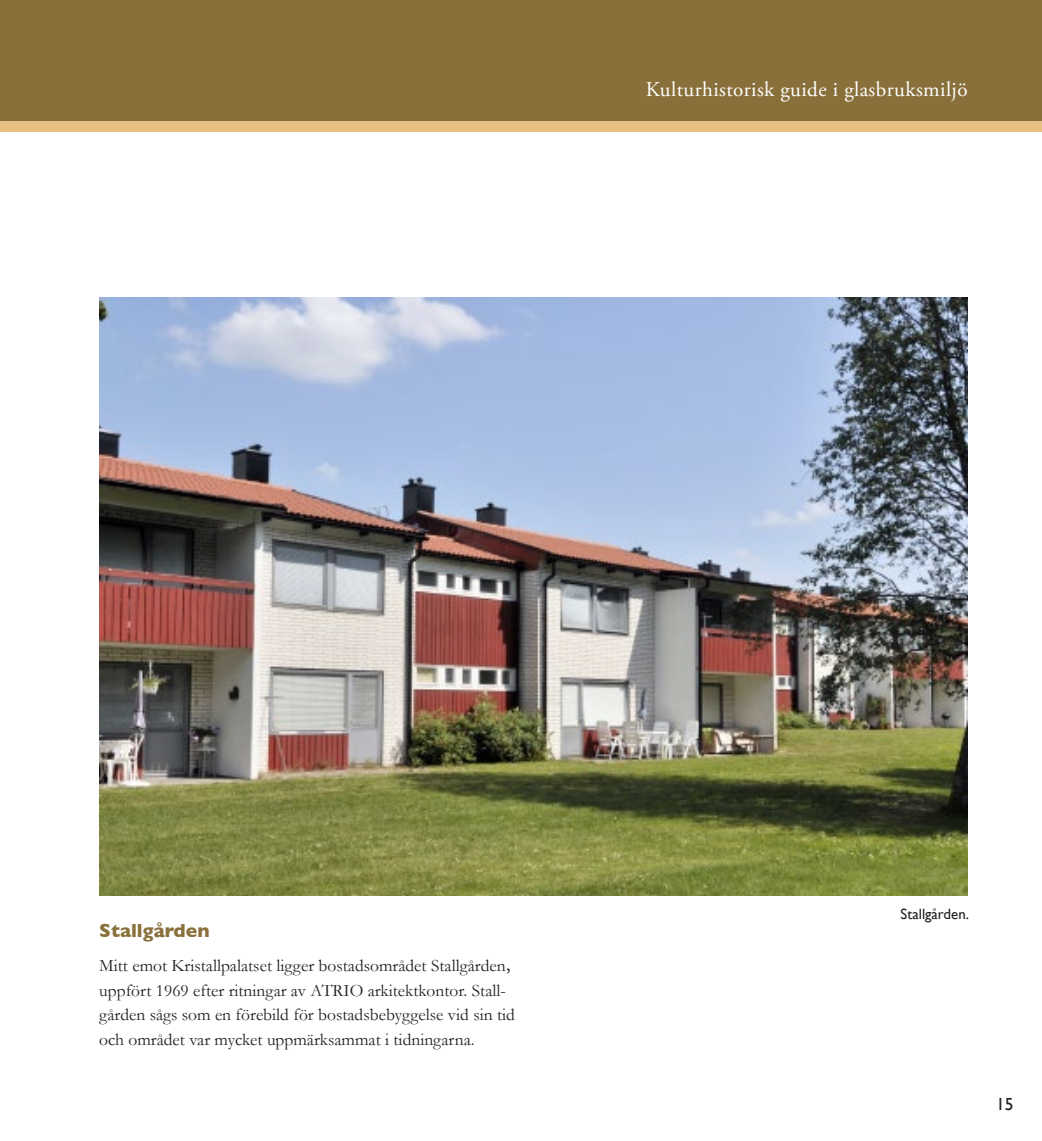
<style>
.page{position:relative;width:1042px;height:1141px;background:#fff}
.page>*{position:absolute;margin:0;border:0;box-sizing:border-box;transform-origin:0 0}
.t1{font:21px "Adobe Garamond Pro";letter-spacing:.02em;color:#fff}
.t2{font:700 19.25px "Gill Sans";color:#89703b}
.t3{font:17.5px/24.5px "Garamond";color:#231f20}
.t4{font:17.5px "Gill Sans";color:#231f20}
.t5{font:14.88px "Gill Sans";color:#231f20}
.s1{font-family:"Adobe Garamond Pro";font-size:21px}
</style>
<div class="page">
<img style="left:99px;top:298px;width:868px;height:597px">
<div style="left:0;top:121px;width:1042px;height:11px;background:#e6c081"></div>
<div style="left:0;top:0;width:1042px;height:121px;background:#89703b"></div>
<p class="t1" style="left:646px;top:77px;width:323px">Kulturhistorisk guide i glasbruksmiljö</p>
<p class="t2" style="left:99px;top:915px;width:112px">Stallgården</p>
<p class="t3" style="left:99px;top:953px;width:417px">Mitt emot Kristallpalatset ligger bostadsområdet Stallgården<span class="s1">, </span>uppfört 1969 efter ritningar av ATRIO arkitektkontor. Stall&shy;gården sågs som en förebild för bostadsbebyggelse vid sin tid och området var mycket uppmärksammat i tidningarna.</p>
<p class="t5" style="left:900px;top:906px;width:70px">Stallgården.</p>
<p class="t4" style="left:996px;top:1094px;width:19px">15</p>
</div>
